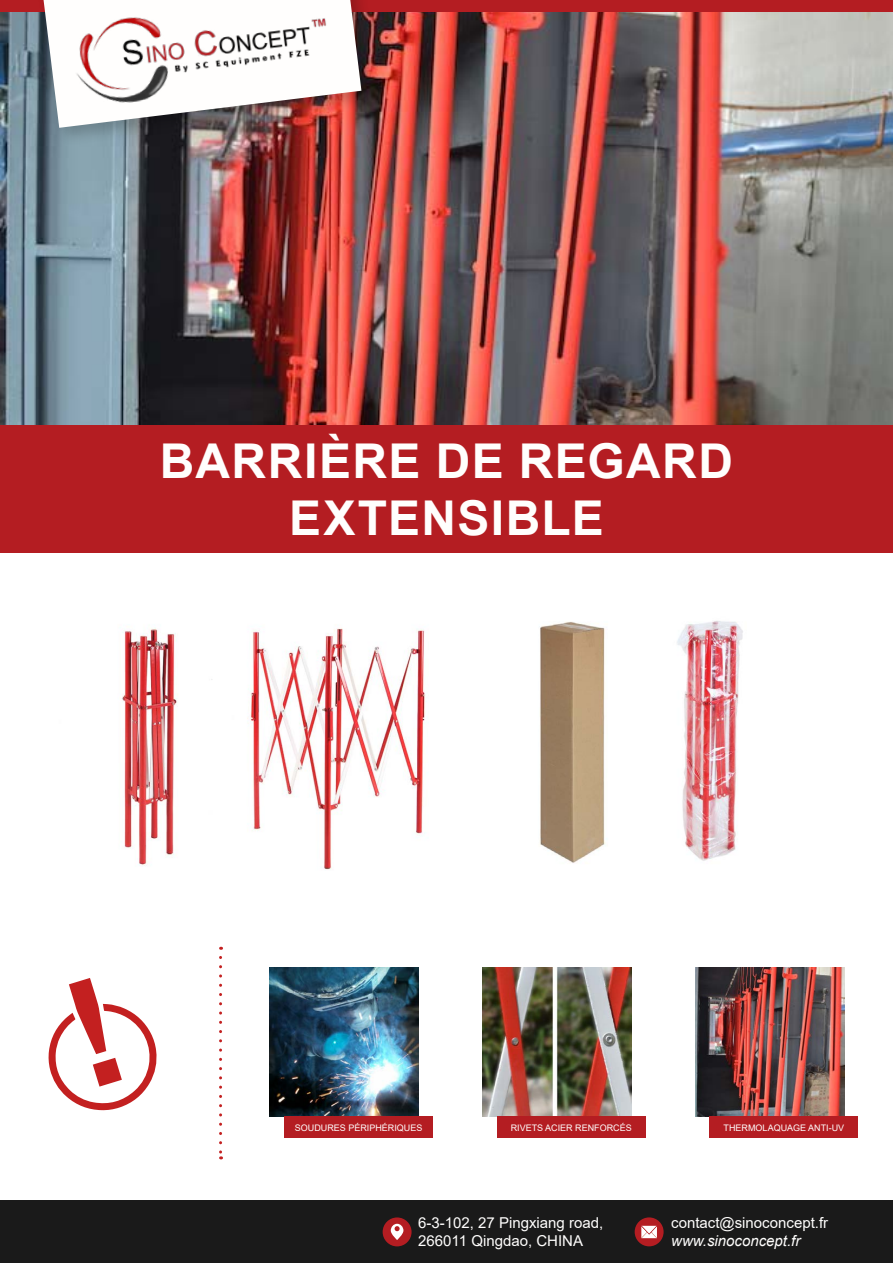
<style>
.page{position:relative;width:893px;height:1263px;background:#fff}
.page>*{position:absolute;margin:0;border:0;box-sizing:border-box;transform-origin:0 0}
.t1{font:700 48px/57.6px "Arial";letter-spacing:.03em;color:#fffefd;text-align:center}
.t2{font:15px/18px "Arial";color:#fffefd}
.t3{font:italic 15px "Arial";color:#fffefd}
.t4{font:9px "Arial";color:#fffefd}
</style>
<div class="page">
<img style="left:0;top:12px;width:893px;height:413px">
<div style="left:0;top:0;width:893px;height:12px;background:#b41d22"></div>
<div style="left:31px;top:0;width:349px;height:147px;background:#000;opacity:.2"></div>
<img style="left:44px;top:0;width:317px;height:128px">
<div style="left:0;top:425px;width:893px;height:128px;background:#b41d22"></div>
<img style="left:67px;top:0;width:270px;height:117px">
<img style="left:122px;top:628px;width:305px;height:242px">
<img style="left:540px;top:621px;width:203px;height:242px">
<img style="left:270px;top:968px;width:148px;height:149px">
<img style="left:483px;top:968px;width:148px;height:149px">
<div style="left:0;top:1200px;width:893px;height:63px;background:#1a1a1a"></div>
<div style="left:383px;top:1217px;width:29px;height:29px;background:#b41d22;border-radius:50%"></div>
<svg style="left:391px;top:1224px;width:12px;height:16px"></svg>
<div style="left:635px;top:1217px;width:29px;height:29px;background:#b41d22;border-radius:50%"></div>
<svg style="left:641px;top:1225px;width:16px;height:14px"></svg>
<svg style="left:219px;top:957px;width:3px;height:202px"></svg>
<div style="left:284px;top:1117px;width:149px;height:21px;background:#b41d22"></div>
<div style="left:497px;top:1117px;width:149px;height:21px;background:#b41d22"></div>
<img style="left:696px;top:968px;width:148px;height:149px">
<div style="left:709px;top:1117px;width:149px;height:21px;background:#b41d22"></div>
<svg style="left:48px;top:978px;width:109px;height:132px"></svg>
<h1 class="t1" style="left:160px;top:433px;width:575px">BARRIÈRE DE REGARD<br>EXTENSIBLE</h1>
<p class="t4" style="left:295px;top:1121px;width:129px">SOUDURES PÉRIPHÉRIQUES</p>
<p class="t4" style="left:511px;top:1121px;width:123px">RIVETS ACIER RENFORCÉS</p>
<p class="t4" style="left:724px;top:1121px;width:122px">THERMOLAQUAGE ANTI-UV</p>
<p class="t2" style="left:418px;top:1213px;width:187px">6-3-102, 27 Pingxiang road,<br>266011 Qingdao, CHINA</p>
<p class="t2" style="left:671px;top:1213px;width:158px">contact@sinoconcept.fr</p>
<p class="t3" style="left:671px;top:1231px;width:131px">www.sinoconcept.fr</p>
</div>
